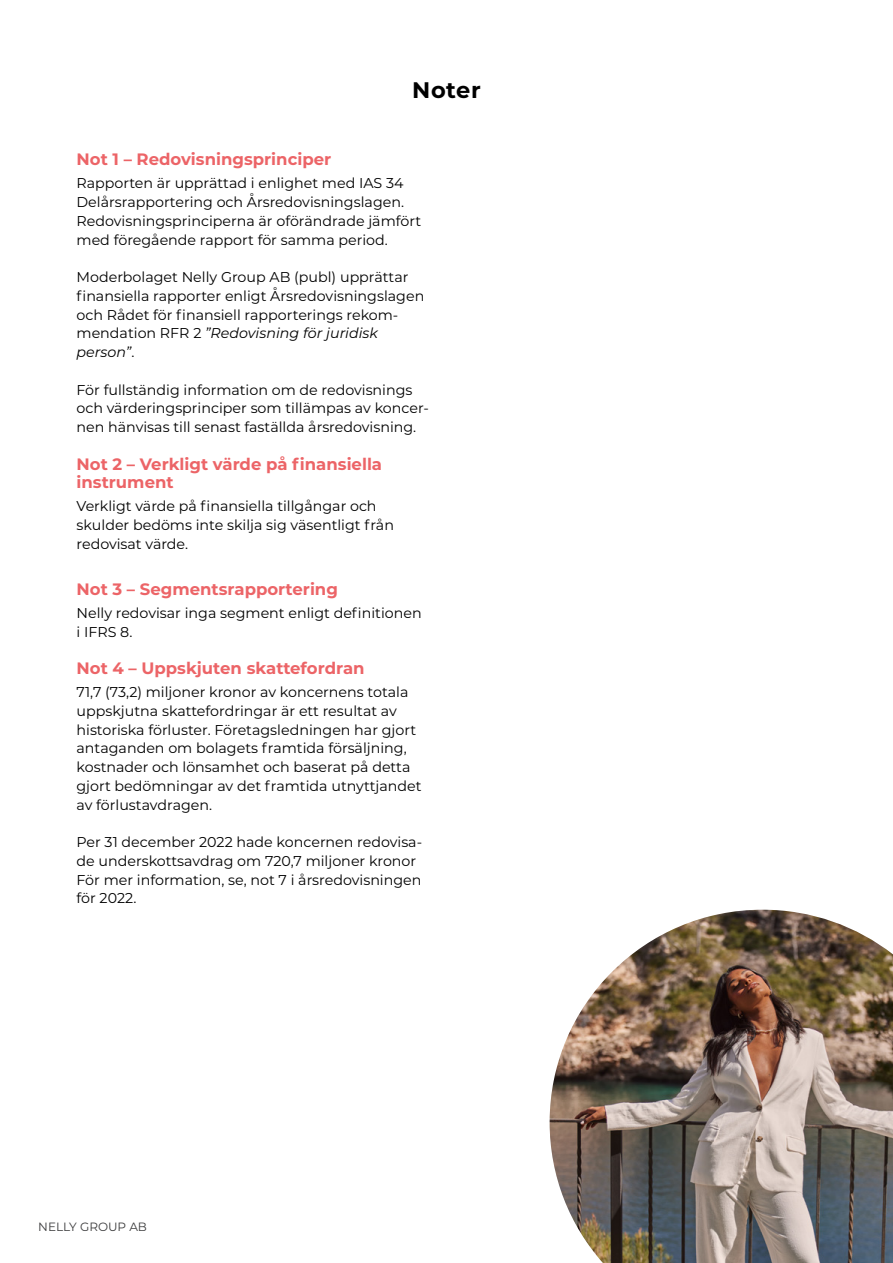
<style>
.page{position:relative;width:893px;height:1263px;background:#fff}
.page>*{position:absolute;margin:0;border:0;box-sizing:border-box;transform-origin:0 0}
.t1{font:700 22.5px "Montserrat";letter-spacing:.025em;color:#000}
.t2{font:700 16.5px/18.8px "Montserrat";color:#ec6467}
.t3{font:14.25px/18.8px "Montserrat";color:#000}
.t4{font:12px "Montserrat";color:#3b3b3c}
.s1{font-style:italic}
</style>
<div class="page">
<img style="left:550px;top:910px;width:343px;height:353px">
<h1 class="t1" style="left:412px;top:74px;width:70px">Noter</h1>
<p class="t2" style="left:77px;top:149px;width:256px">Not 1 – Redovisningsprinciper</p>
<p class="t3" style="left:77px;top:173px;width:346px">Rapporten är upprättad i enlighet med IAS 34<br>Delårsrapportering och Årsredovisningslagen.<br>Redovisningsprinciperna är oförändrade jämfört med föregående rapport för samma period.</p>
<p class="t3" style="left:77px;top:267px;width:349px">Moderbolaget Nelly Group AB (publ) upprättar finansiella rapporter enligt Årsredovisningslagen och Rådet för finansiell rapporterings rekom&shy;mendation RFR 2 <span class="s1">”Redovisning för juridisk person”</span>.</p>
<p class="t3" style="left:77px;top:380px;width:354px">För fullständig information om de redovisnings och värderingsprinciper som tillämpas av koncer&shy;nen hänvisas till senast faställda årsredovisning.</p>
<p class="t2" style="left:77px;top:453px;width:307px">Not 2 – Verkligt värde på finansiella instrument</p>
<p class="t3" style="left:77px;top:496px;width:319px">Verkligt värde på finansiella tillgångar och skulder bedöms inte skilja sig väsentligt från redovisat värde.</p>
<p class="t2" style="left:77px;top:579px;width:263px">Not 3 – Segmentsrapportering</p>
<p class="t3" style="left:77px;top:603px;width:347px">Nelly redovisar inga segment enligt definitionen i IFRS 8.</p>
<p class="t2" style="left:77px;top:658px;width:290px">Not 4 – Uppskjuten skattefordran</p>
<p class="t3" style="left:77px;top:682px;width:347px">71,7 (73,2) miljoner kronor av koncernens totala uppskjutna skattefordringar är ett resultat av historiska förluster. Företagsledningen har gjort antaganden om bolagets framtida försäljning, kostnader och lönsamhet och baserat på detta gjort bedömningar av det framtida utnyttjandet av förlustavdragen.</p>
<p class="t3" style="left:77px;top:832px;width:347px">Per 31 december 2022 hade koncernen redovisa&shy;de underskottsavdrag om 720,7 miljoner kronor För mer information, se, not 7 i årsredovisningen för 2022.</p>
<p class="t4" style="left:38px;top:1218px;width:110px">NELLY GROUP AB</p>
</div>
